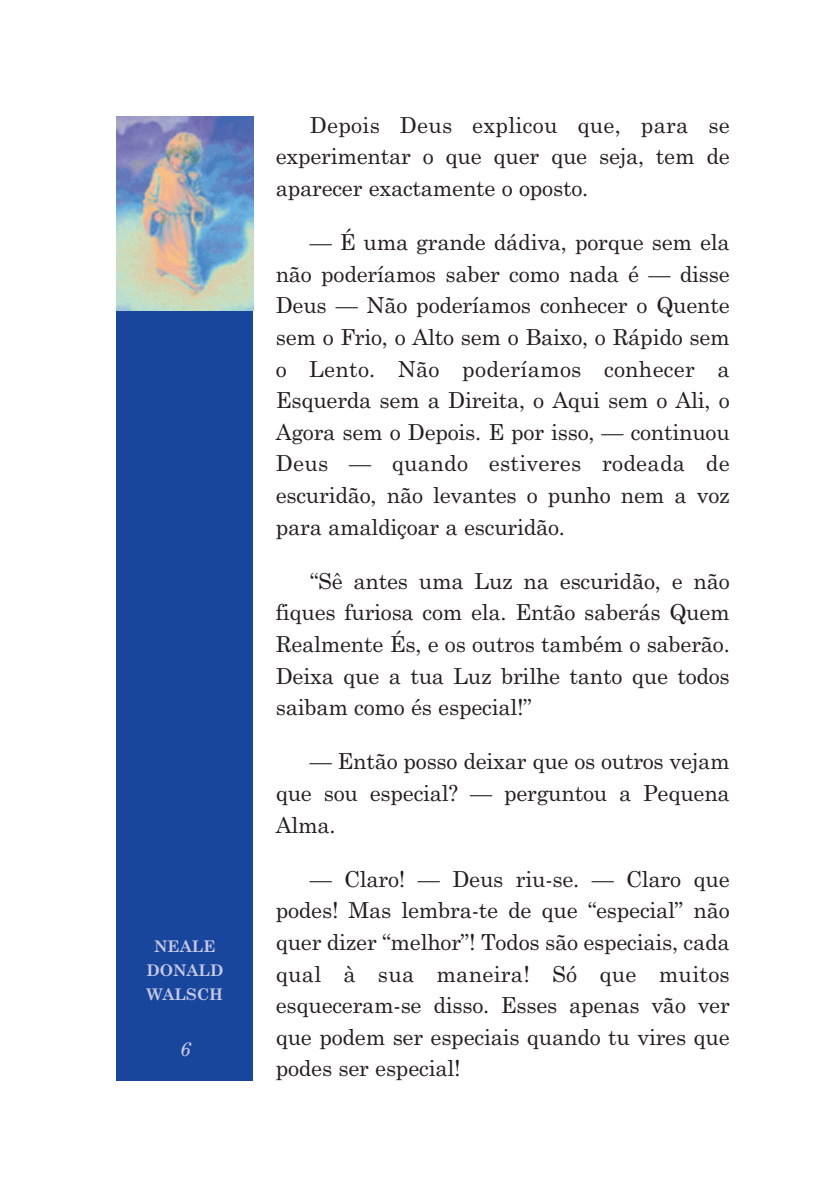
<style>
.page{position:relative;width:840px;height:1191px;background:#fff}
.page>*{position:absolute;margin:0;border:0;box-sizing:border-box;transform-origin:0 0}
.t1{font:22px/31.6px "Century Schoolbook";letter-spacing:-.01em;color:#231f20;text-align:justify}
.t2{font:italic 20px "Century Schoolbook";color:#c7c9e5}
.t3{font:700 16px/24px "Century Schoolbook";color:#c7c9e5;text-align:center}
</style>
<div class="page">
<svg style="left:116px;top:116px;width:138px;height:965px;background:#325aa2"></svg>
<p class="t3" style="left:146px;top:935px;width:79px">NEALE<br>DONALD<br>WALSCH</p>
<p class="t2" style="left:179px;top:1041px;width:13px">6</p>
<p class="t1" style="left:275px;top:111px;width:455px;text-indent:34px">Depois Deus explicou que, para se experimentar o que quer que seja, tem de aparecer exactamente o oposto.</p>
<p class="t1" style="left:275px;top:228px;width:455px;text-indent:34px">— É uma grande dádiva, porque sem ela não poderíamos saber como nada é — disse Deus — Não poderíamos conhecer o Quente sem o Frio, o Alto sem o Baixo, o Rápido sem o Lento. Não poderíamos conhecer a Esquerda sem a Direita, o Aqui sem o Ali, o Agora sem o Depois. E por isso, — continuou Deus — quando estiveres rodeada de escuridão, não levantes o punho nem a voz para amaldiçoar a escuridão.</p>
<p class="t1" style="left:275px;top:567px;width:455px;text-indent:34px">“Sê antes uma Luz na escuridão, e não fiques furiosa com ela. Então saberás Quem Realmente És, e os outros também o saberão.<br>Deixa que a tua Luz brilhe tanto que todos saibam como és especial!”</p>
<p class="t1" style="left:275px;top:747px;width:455px;text-indent:34px">— Então posso deixar que os outros vejam que sou especial? — perguntou a Pequena Alma.</p>
<p class="t1" style="left:275px;top:865px;width:455px;text-indent:34px">— Claro! — Deus riu-se. — Claro que podes! Mas lembra-te de que “especial” não quer dizer “melhor”! Todos são especiais, cada qual à sua maneira! Só que muitos esqueceram-se disso. Esses apenas vão ver que podem ser especiais quando tu vires que podes ser especial!</p>
</div>
